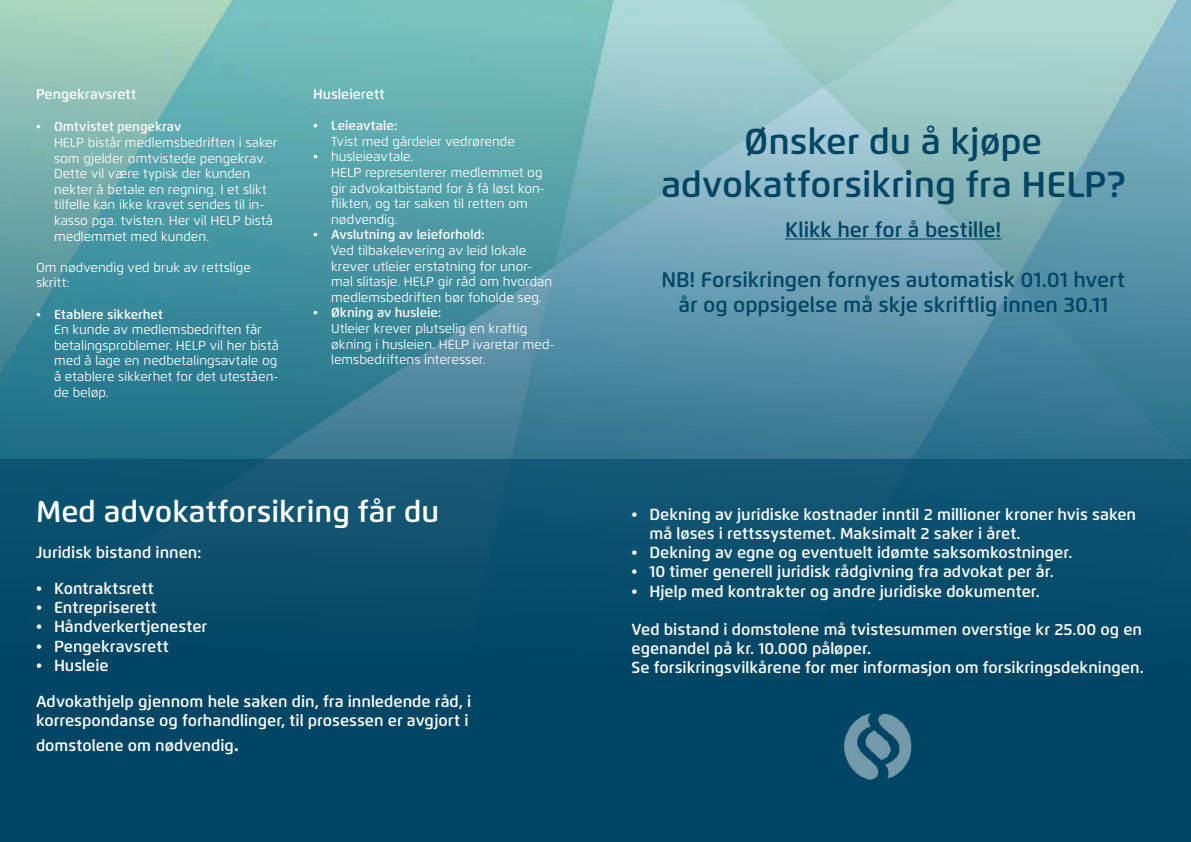
<style>
.page{position:relative;width:1191px;height:842px;background:#fff}
.page>*{position:absolute;margin:0;border:0;box-sizing:border-box;transform-origin:0 0}
.t1{font:600 36px/43.2px "Flexo";color:#004564;text-align:center}
.t2{font:600 30px "Flexo";color:#fff}
.t3{font:600 21px/25.2px "Flexo";color:#004564;text-align:center}
.t4{font:600 16px/19.2px "Flexo";color:#fff}
.t5{font:600 14px "Flexo";color:#fff}
.t6{font:13px/15.6px "Flexo";color:#fff}
.t7{font:600 13px "Flexo";color:#fff}
.s1{font-size:21px}
</style>
<div class="page">
<img style="left:0;top:0;width:1191px;height:459px">
<img style="left:0;top:459px;width:1191px;height:383px">
<img style="left:839px;top:711px;width:76px;height:71px">
<hr style="left:785px;top:238px;width:216px;height:2px;background:#004564">
<p class="t5" style="left:36px;top:85px;width:102px">Pengekravsrett</p>
<p class="t7" style="left:36px;top:119px;width:147px">• Omtvistet pengekrav</p>
<p class="t6" style="left:54px;top:135px;width:225px">HELP bistår medlemsbedriften i saker som gjelder omtvistede pengekrav.<br>Dette vil være typisk der kunden nekter å betale en regning. I et slikt tilfelle kan ikke kravet sendes til in&shy;kasso pga. tvisten. Her vil HELP bistå medlemmet med kunden.</p>
<p class="t6" style="left:36px;top:259px;width:216px">Om nødvendig ved bruk av rettslige skritt:</p>
<p class="t7" style="left:36px;top:306px;width:128px">• Etablere sikkerhet</p>
<p class="t6" style="left:54px;top:322px;width:226px">En kunde av medlemsbedriften får betalingsproblemer. HELP vil her bistå med å lage en nedbetalingsavtale og å etablere sikkerhet for det uteståen&shy;de beløp.</p>
<p class="t5" style="left:313px;top:85px;width:73px">Husleierett</p>
<p class="t7" style="left:313px;top:118px;width:86px">• Leieavtale:</p>
<p class="t6" style="left:331px;top:133px;width:185px">Tvist med gårdeier vedrørende</p>
<p class="t6" style="left:331px;top:149px;width:215px;text-indent:-18px">• husleieavtale.<br>HELP representerer medlemmet og gir advokatbistand for å få løst kon&shy;flikten, og tar saken til retten om nødvendig.</p>
<p class="t7" style="left:313px;top:227px;width:173px">• Avslutning av leieforhold:</p>
<p class="t6" style="left:331px;top:243px;width:223px">Ved tilbakelevering av leid lokale krever utleier erstatning for unor&shy;mal slitasje. HELP gir råd om hvordan medlemsbedriften bør foholde seg.</p>
<p class="t7" style="left:313px;top:305px;width:130px">• Økning av husleie:</p>
<p class="t6" style="left:331px;top:321px;width:225px">Utleier krever plutselig en kraftig økning i husleien. HELP ivaretar med&shy;lemsbedriftens interesser.</p>
<h2 class="t2" style="left:36px;top:493px;width:405px">Med advokatforsikring får du</h2>
<p class="t4" style="left:36px;top:543px;width:167px">Juridisk bistand innen:</p>
<p class="t4" style="left:36px;top:579px;width:119px">• Kontraktsrett</p>
<p class="t4" style="left:36px;top:598px;width:122px">• Entrepriserett</p>
<p class="t4" style="left:36px;top:617px;width:173px">• Håndverkertjenester</p>
<p class="t4" style="left:36px;top:636px;width:134px">• Pengekravsrett</p>
<p class="t4" style="left:36px;top:655px;width:74px">• Husleie</p>
<p class="t4" style="left:36px;top:691px;width:437px">Advokathjelp gjennom hele saken din, fra innledende råd, i korrespondanse og forhandlinger, til prosessen er avgjort i</p>
<p class="t4" style="left:36px;top:736px;width:205px">domstolene om nødvendig<span class="s1">.</span></p>
<h1 class="t1" style="left:661px;top:119px;width:466px">Ønsker du å kjøpe advokatforsikring fra HELP?</h1>
<h3 class="t3" style="left:785px;top:216px;width:218px">Klikk her for å bestille!</h3>
<h3 class="t3" style="left:661px;top:267px;width:465px">NB! Forsikringen fornyes automatisk 01.01 hvert år og oppsigelse må skje skriftlig innen 30.11</h3>
<p class="t4" style="left:649px;top:504px;width:488px;text-indent:-18px">• Dekning av juridiske kostnader inntil 2 millioner kroner hvis saken må løses i rettssystemet. Maksimalt 2 saker i året.</p>
<p class="t4" style="left:631px;top:543px;width:442px">• Dekning av egne og eventuelt idømte saksomkostninger.</p>
<p class="t4" style="left:631px;top:562px;width:424px">• 10 timer generell juridisk rådgivning fra advokat per år.</p>
<p class="t4" style="left:631px;top:581px;width:410px">• Hjelp med kontrakter og andre juridiske dokumenter.</p>
<p class="t4" style="left:631px;top:620px;width:514px">Ved bistand i domstolene må tvistesummen overstige kr 25.00 og en egenandel på kr. 10.000 påløper.<br>Se forsikringsvilkårene for mer informasjon om forsikringsdekningen.</p>
</div>
